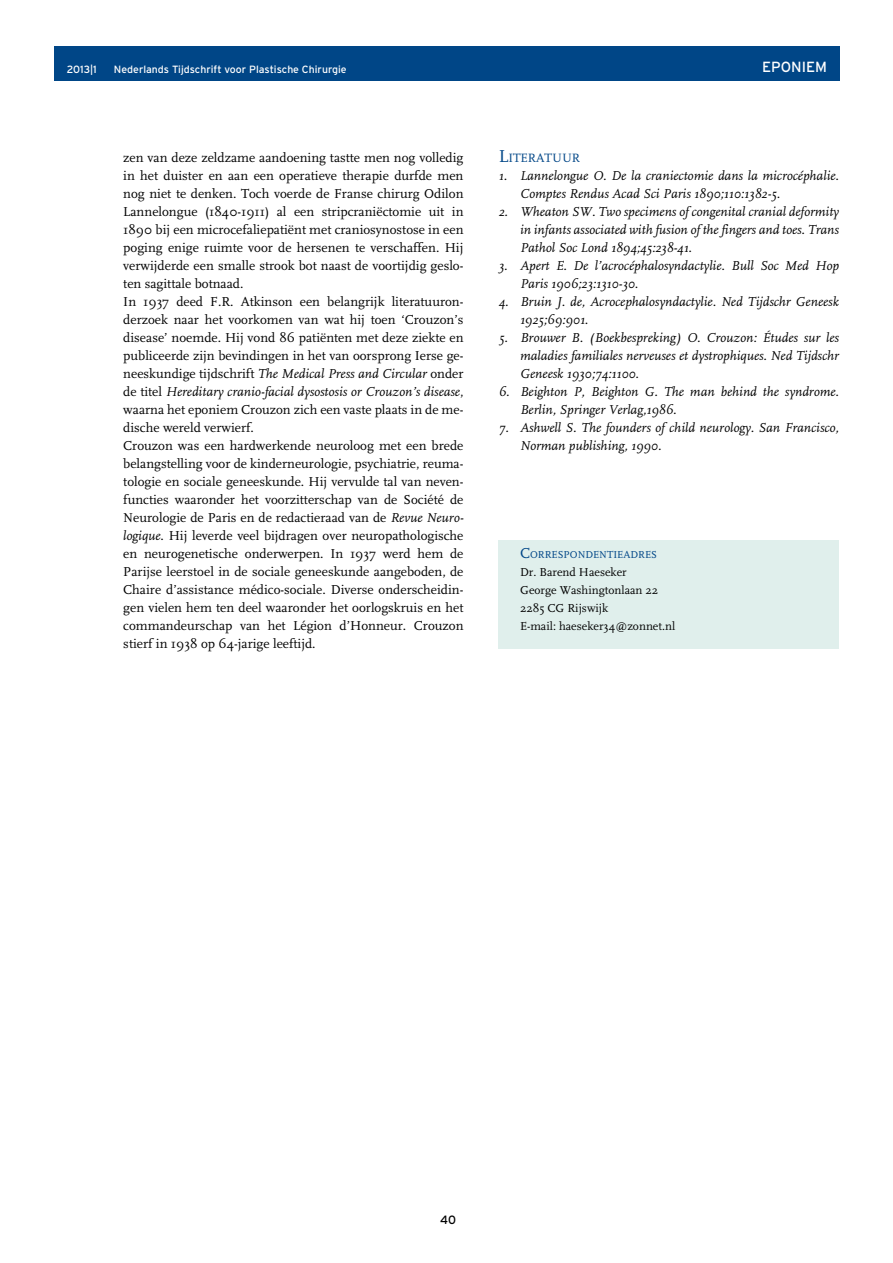
<style>
.page{position:relative;width:893px;height:1263px;background:#fff}
.page>*{position:absolute;margin:0;border:0;box-sizing:border-box;transform-origin:0 0}
.t1{font:14.7px "Interstate";color:#fff}
.t2{font:13.5px/18px "FF Scala";color:#000}
.t3{font:italic 13.5px/18px "FF Scala";color:#000}
.t4{font:12.6px "FF Scala Caps";color:#004687}
.t5{font:12px/18px "FF Scala";color:#000}
.t6{font:12px "Interstate";color:#000}
.t7{font:10.5px "Interstate";color:#fff}
.t8{font:10.5px "FF Scala Caps";color:#004687}
.s1{font-style:italic}
.s2{font-size:18px}
.s3{font-size:15px}
</style>
<div class="page">
<div style="left:54px;top:47px;width:786px;height:34px;background:#004687"></div>
<div style="left:499px;top:540px;width:340px;height:108px;background:#e0efec"></div>
<p class="t7" style="left:67px;top:63px;width:32px">2013|1</p>
<p class="t7" style="left:114px;top:63px;width:234px">Nederlands Tijdschrift voor Plastische Chirurgie</p>
<p class="t1" style="left:762px;top:59px;width:66px">EPONIEM</p>
<p class="t2" style="left:123px;top:149px;width:342px">zen van deze zeldzame aandoening tastte men nog volledig in het duister en aan een operatieve therapie durfde men nog niet te denken. Toch voerde de Franse chirurg Odilon Lannelongue (1840-1911) al een stripcraniëctomie uit in 1890 bij een microcefaliepatiënt met craniosynostose in een poging enige ruimte voor de hersenen te verschaffen. Hij verwijderde een smalle strook bot naast de voortijdig geslo&shy;ten sagittale botnaad.<br>In 1937 deed F.R. Atkinson een belangrijk literatuuron&shy;derzoek naar het voorkomen van wat hij toen ‘Crouzon’s disease’ noemde. Hij vond 86 patiënten met deze ziekte en publiceerde zijn bevindingen in het van oorsprong Ierse ge&shy;neeskundige tijdschrift <span class="s1">The Medical Press and Circular</span> onder de titel <span class="s1">Hereditary cranio-facial dysostosis or Crouzon’s disease</span>, waarna het eponiem Crouzon zich een vaste plaats in de me&shy;dische wereld verwierf.<br>Crouzon was een hardwerkende neuroloog met een brede belangstelling voor de kinderneurologie, psychiatrie, reuma&shy;tologie en sociale geneeskunde. Hij vervulde tal van neven&shy;functies waaronder het voorzitterschap van de Société de Neurologie de Paris en de redactieraad van de <span class="s1">Revue Neuro&shy;logique</span>. Hij leverde veel bijdragen over neuropathologische en neurogenetische onderwerpen. In 1937 werd hem de Parijse leerstoel in de sociale geneeskunde aangeboden, de Chaire d’assistance médico-sociale. Diverse onderscheidin&shy;gen vielen hem ten deel waaronder het oorlogskruis en het commandeurschap van het Légion d’Honneur. Crouzon stierf in 1938 op 64-jarige leeftijd.</p>
<p class="t4" style="left:499px;top:151px;width:83px"><span class="s2">L</span>ITERATUUR</p>
<p class="t3" style="left:520px;top:167px;width:320px;text-indent:-21px">1. Lannelongue O. De la craniectomie dans la microcéphalie.<br>Comptes Rendus Acad Sci Paris 1890;110:1382-5.</p>
<p class="t3" style="left:520px;top:203px;width:320px;text-align:justify;text-indent:-21px">2. Wheaton SW. Two specimens of congenital cranial deformity in infants associated with fusion of the fingers and toes. Trans Pathol Soc Lond 1894;45:238-41.</p>
<p class="t3" style="left:520px;top:257px;width:320px;text-indent:-21px">3. Apert E. De l’acrocéphalosyndactylie. Bull Soc Med Hop<br>Paris 1906;23:1310-30.</p>
<p class="t3" style="left:520px;top:293px;width:320px;text-indent:-21px">4. Bruin J. de, Acrocephalosyndactylie. Ned Tijdschr Geneesk<br>1925;69:901.</p>
<p class="t3" style="left:520px;top:329px;width:320px;text-align:justify;text-indent:-21px">5. Brouwer B. (Boekbespreking) O. Crouzon: Études sur les maladies familiales nerveuses et dystrophiques. Ned Tijdschr Geneesk 1930;74:1100.</p>
<p class="t3" style="left:520px;top:383px;width:320px;text-indent:-21px">6. Beighton P, Beighton G. The man behind the syndrome.<br>Berlin, Springer Verlag,1986.</p>
<p class="t3" style="left:520px;top:419px;width:320px;text-indent:-21px">7. Ashwell S. The founders of child neurology. San Francisco,<br>Norman publishing, 1990.</p>
<p class="t8" style="left:520px;top:549px;width:138px"><span class="s3">C</span>ORRESPONDENTIEADRES</p>
<p class="t5" style="left:520px;top:563px;width:157px">Dr. Barend Haeseker<br>George Washingtonlaan 22<br>2285 CG Rijswijk<br>E-mail: haeseker34@zonnet.nl</p>
<p class="t6" style="left:440px;top:1213px;width:17px">40</p>
</div>
